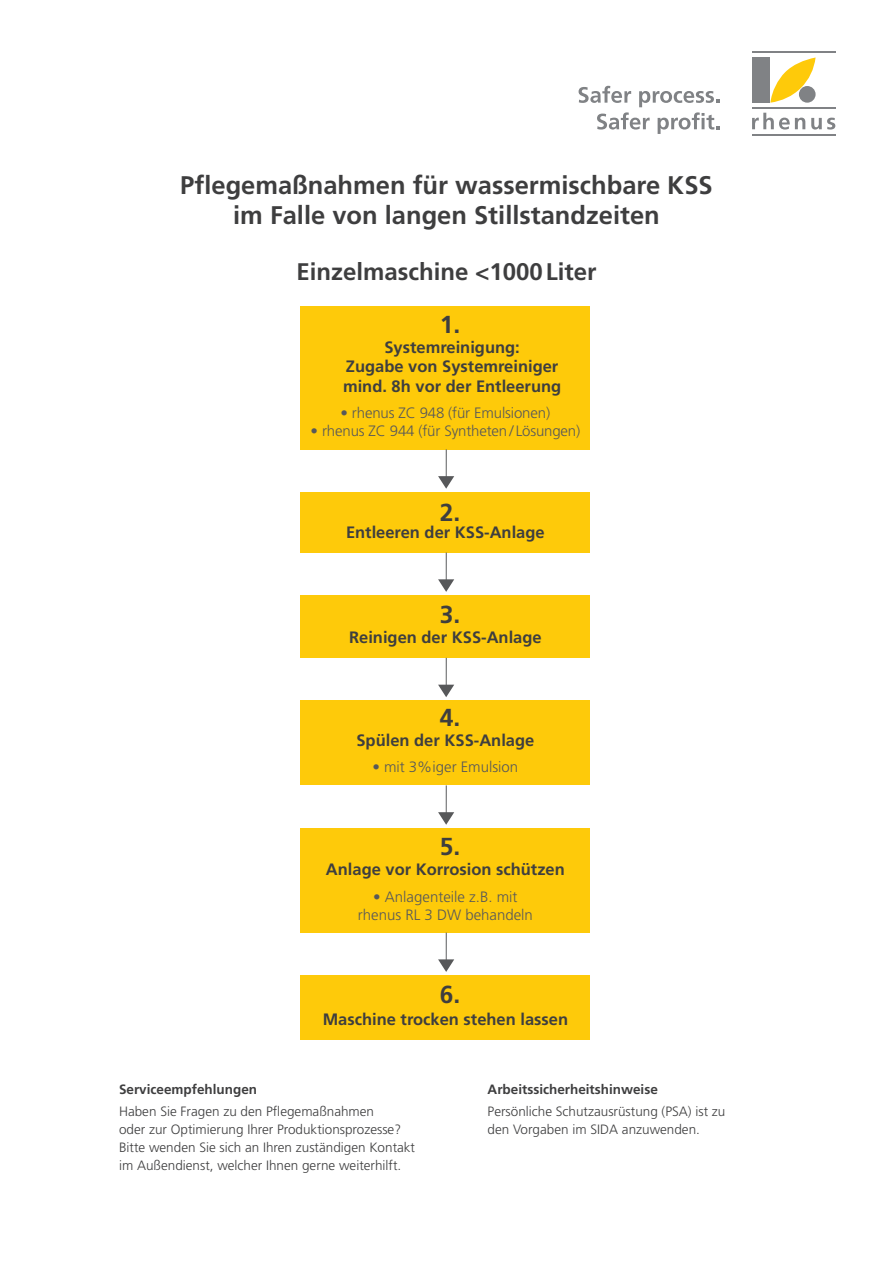
<style>
.page{position:relative;width:893px;height:1263px;background:#fff}
.page>*{position:absolute;margin:0;border:0;box-sizing:border-box;transform-origin:0 0}
.t1{font:700 25.5px/30px "Frutiger LT Std";color:#3e3e3f;text-align:center}
.t2{font:700 24.6px "Frutiger LT Std";color:#3e3e3f}
.t3{font:700 24px "Frutiger LT Std";color:#3e3e3f}
.t4{font:700 16.5px/19.5px "Frutiger LT Std";color:#3e3e3f;text-align:center}
.t5{font:300 15px/18px "Frutiger LT Std";letter-spacing:-.01em;color:#57585a;text-align:center}
.t6{font:300 13.5px/18px "Frutiger LT Std";color:#3e3e3f}
.t7{font:700 13.5px "Frutiger LT Std";color:#3e3e3f}
.s1{font-family:"Frutiger LT";font-weight:700}
</style>
<div class="page">
<svg style="left:752px;top:113px;width:53px;height:17px"></svg>
<svg style="left:811px;top:118px;width:24px;height:12px"></svg>
<svg style="left:770px;top:57px;width:46px;height:46px"></svg>
<div style="left:752px;top:57px;width:18px;height:46px;background:#808285"></div>
<div style="left:799px;top:86px;width:17px;height:17px;background:#808285;border-radius:50%"></div>
<hr style="left:752px;top:51px;width:83px;height:2px;background:#808285">
<hr style="left:752px;top:107px;width:83px;height:2px;background:#808285">
<hr style="left:752px;top:134px;width:83px;height:1px;background:#808285">
<svg style="left:579px;top:86px;width:140px;height:48px"></svg>
<div style="left:301px;top:306px;width:289px;height:143px;background:#feca0a"></div>
<div style="left:301px;top:492px;width:289px;height:61px;background:#feca0a"></div>
<div style="left:301px;top:595px;width:289px;height:63px;background:#feca0a"></div>
<div style="left:301px;top:975px;width:289px;height:65px;background:#feca0a"></div>
<div style="left:301px;top:701px;width:289px;height:84px;background:#feca0a"></div>
<div style="left:301px;top:828px;width:289px;height:104px;background:#feca0a"></div>
<svg style="left:438px;top:449px;width:16px;height:40px"></svg>
<svg style="left:438px;top:552px;width:16px;height:40px"></svg>
<svg style="left:438px;top:658px;width:16px;height:39px"></svg>
<svg style="left:438px;top:785px;width:16px;height:40px"></svg>
<svg style="left:438px;top:932px;width:16px;height:40px"></svg>
<p class="t1" style="left:180px;top:171px;width:534px">Pflegemaßnahmen für wassermischbare KSS im Falle von langen Stillstandzeiten</p>
<p class="t3" style="left:296px;top:258px;width:302px">Einzelmaschine &lt;1000 Liter</p>
<p class="t2" style="left:440px;top:310px;width:22px">1.</p>
<p class="t4" style="left:343px;top:337px;width:220px">Systemreinigung:<br>Zugabe von Systemreiniger mind. 8h vor der Entleerung</p>
<p class="t5" style="left:341px;top:404px;width:211px"><span class="s1">•</span> rhenus ZC 948 (für Emulsionen)</p>
<p class="t5" style="left:310px;top:422px;width:271px"><span class="s1">•</span> rhenus ZC 944 (für Syntheten / Lösungen)</p>
<p class="t2" style="left:440px;top:498px;width:22px">2.</p>
<p class="t4" style="left:346px;top:523px;width:200px">Entleeren der KSS-Anlage</p>
<p class="t2" style="left:440px;top:600px;width:22px">3.</p>
<p class="t4" style="left:349px;top:628px;width:194px">Reinigen der KSS-Anlage</p>
<p class="t2" style="left:440px;top:703px;width:22px">4.</p>
<p class="t4" style="left:356px;top:731px;width:179px">Spülen der KSS-Anlage</p>
<p class="t5" style="left:372px;top:758px;width:147px"><span class="s1">•</span> mit 3%iger Emulsion</p>
<p class="t2" style="left:440px;top:832px;width:22px">5.</p>
<p class="t4" style="left:326px;top:860px;width:240px">Anlage vor Korrosion schützen</p>
<p class="t5" style="left:358px;top:888px;width:177px"><span class="s1">•</span> Anlagenteile z.B. mit rhenus RL 3 DW behandeln</p>
<p class="t2" style="left:440px;top:980px;width:22px">6.</p>
<p class="t4" style="left:323px;top:1010px;width:247px">Maschine trocken stehen lassen</p>
<p class="t7" style="left:119px;top:1081px;width:140px">Serviceempfehlungen</p>
<p class="t6" style="left:119px;top:1103px;width:298px">Haben Sie Fragen zu den Pflegemaßnahmen<br>oder zur Optimierung Ihrer Produktionsprozesse?<br>Bitte wenden Sie sich an Ihren zuständigen Kontakt im Außendienst, welcher Ihnen gerne weiterhilft.</p>
<p class="t7" style="left:488px;top:1081px;width:172px">Arbeitssicherheitshinweise</p>
<p class="t6" style="left:488px;top:1103px;width:239px">Persönliche Schutzausrüstung (PSA) ist zu den Vorgaben im SIDA anzuwenden.</p>
</div>
